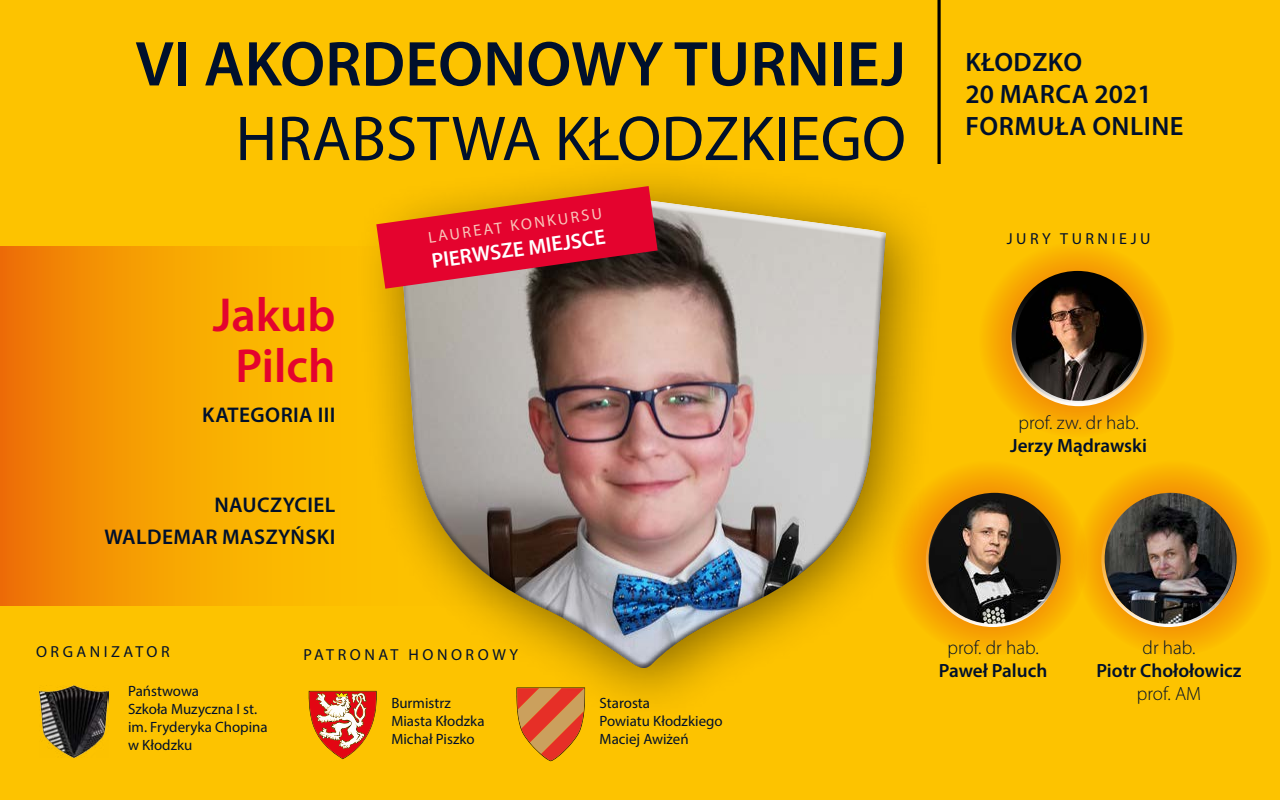
<style>
.page{position:relative;width:1280px;height:800px;background:#fdc300}
.page>*{position:absolute;margin:0;border:0;box-sizing:border-box;transform-origin:0 0}
.t1{font:600 63.9px "Myriad Pro";color:#00102c}
.t2{font:63.9px "Myriad Pro";color:#00102c}
.t3{font:600 47.9px/51.2px "Myriad Pro";color:#e4032e;text-align:center}
.t4{font:600 26.6px/32px "Myriad Pro";letter-spacing:.02em;color:#00102c}
.t5{font:600 21.3px/32px "Myriad Pro";letter-spacing:.02em;color:#00102c;text-align:right}
.t6{font:600 21.3px "Myriad Pro";color:#fff}
.t7{font:600 19.2px "Myriad Pro";color:#00102c}
.t8{font:300 19.2px "Myriad Pro";color:#00102c}
.t9{font:16px "Myriad Pro";letter-spacing:.22em;color:#00102c}
.t10{font:16px "Myriad Pro";color:#f9c6ba}
.t11{font:14.9px/17.9px "Myriad Pro";color:#00102c}
</style>
<div class="page">
<svg style="left:0;top:246px;width:353px;height:360px;background:#f6a002"></svg>
<svg style="left:309px;top:691px;width:69px;height:68px"></svg>
<svg style="left:516px;top:727px;width:69px;height:34px;background:#e6881f"></svg>
<img style="left:40px;top:685px;width:68px;height:72px">
<svg style="left:937px;top:0;width:4px;height:152px"></svg>
<svg style="left:979px;top:242px;width:196px;height:196px;background:#f8ac05"></svg>
<img style="left:1012px;top:271px;width:132px;height:132px;border-radius:66px">
<div style="left:1011px;top:270px;width:136px;height:136px;border:5px solid #fff;border-radius:50%"></div>
<svg style="left:891px;top:460px;width:196px;height:196px;background:#f7ab04"></svg>
<img style="left:929px;top:493px;width:132px;height:132px;border-radius:66px">
<div style="left:926px;top:493px;width:134px;height:134px;border:3px solid #fff;border-radius:50%"></div>
<svg style="left:1076px;top:460px;width:196px;height:196px;background:#f7ab04"></svg>
<img style="left:1105px;top:493px;width:132px;height:132px;border-radius:66px">
<div style="left:1101px;top:493px;width:135px;height:134px;border:3px solid #fff;border-radius:50%"></div>
<div style="left:353px;top:152px;width:594px;height:575px;background:#000;opacity:.5"></div>
<div style="left:393px;top:193px;width:499px;height:281px;background:#fff;opacity:.75"></div>
<div style="left:395px;top:230px;width:498px;height:439px;background:#000;opacity:.75"></div>
<svg style="left:376px;top:186px;width:282px;height:103px;background:#cc352a"></svg>
<h1 class="t1" style="left:135px;top:23px;width:187px">VI AKORDEONO</h1>
<h1 class="t1" style="left:571px;top:23px;width:171px">WY TURNIE</h1>
<h1 class="t1" style="left:881px;top:23px;width:27px">J</h1>
<h1 class="t2" style="left:236px;top:99px;width:224px">HRABSTWA</h1>
<h1 class="t2" style="left:555px;top:99px;width:308px">KŁODZKIEGO</h1>
<h2 class="t3" style="left:213px;top:288px;width:124px">JAKUB<br>PILCH</h2>
<h3 class="t5" style="left:202px;top:398px;width:122px">KATEGORIA III</h3>
<h3 class="t5" style="left:104px;top:489px;width:233px">NAUCZYCIEL<br>WALDEMAR MASZYŃSKI</h3>
<p class="t10" style="left:427px;top:228px;width:177px;rotate:-8deg">LAUREAT KON KURSU</p>
<h3 class="t6" style="left:430px;top:248px;width:166px;rotate:-8deg">PIER WSZE MIE JSCE</h3>
<h3 class="t4" style="left:966px;top:45px;width:220px">KŁODZKO<br>20 MARCA 2021<br>FORMUŁA ONLINE</h3>
<p class="t9" style="left:1007px;top:229px;width:34px">JURY</p>
<p class="t9" style="left:1060px;top:229px;width:36px">TURNI</p>
<p class="t9" style="left:1119px;top:229px;width:33px">EJU</p>
<p class="t8" style="left:1019px;top:411px;width:122px">prof. zw. dr hab.</p>
<p class="t7" style="left:1010px;top:433px;width:138px">JERZY MĄDRAWSKI</p>
<p class="t9" style="left:36px;top:641px;width:134px">OrganizatoR</p>
<p class="t11" style="left:128px;top:682px;width:141px">Państwowa<br>Szkoła Muzyczna I st. im. Fryderyka Chopina w Kłodzku</p>
<p class="t9" style="left:304px;top:645px;width:216px">Patronat Honorowy</p>
<p class="t11" style="left:391px;top:694px;width:95px">Burmistrz<br>Miasta Kłodzka<br>Michał Piszko</p>
<p class="t11" style="left:600px;top:694px;width:125px">Starosta<br>Powiatu Kłodzkiego<br>Maciej Awiżeń</p>
<p class="t8" style="left:948px;top:636px;width:93px">prof. dr hab.</p>
<p class="t7" style="left:939px;top:658px;width:110px">PAWEŁ PALUCH</p>
<p class="t8" style="left:1143px;top:636px;width:54px">dr hab.</p>
<p class="t7" style="left:1097px;top:658px;width:146px">PIOTR CHOŁOŁOWICZ</p>
<p class="t8" style="left:1137px;top:682px;width:66px">prof. AM</p>
</div>
